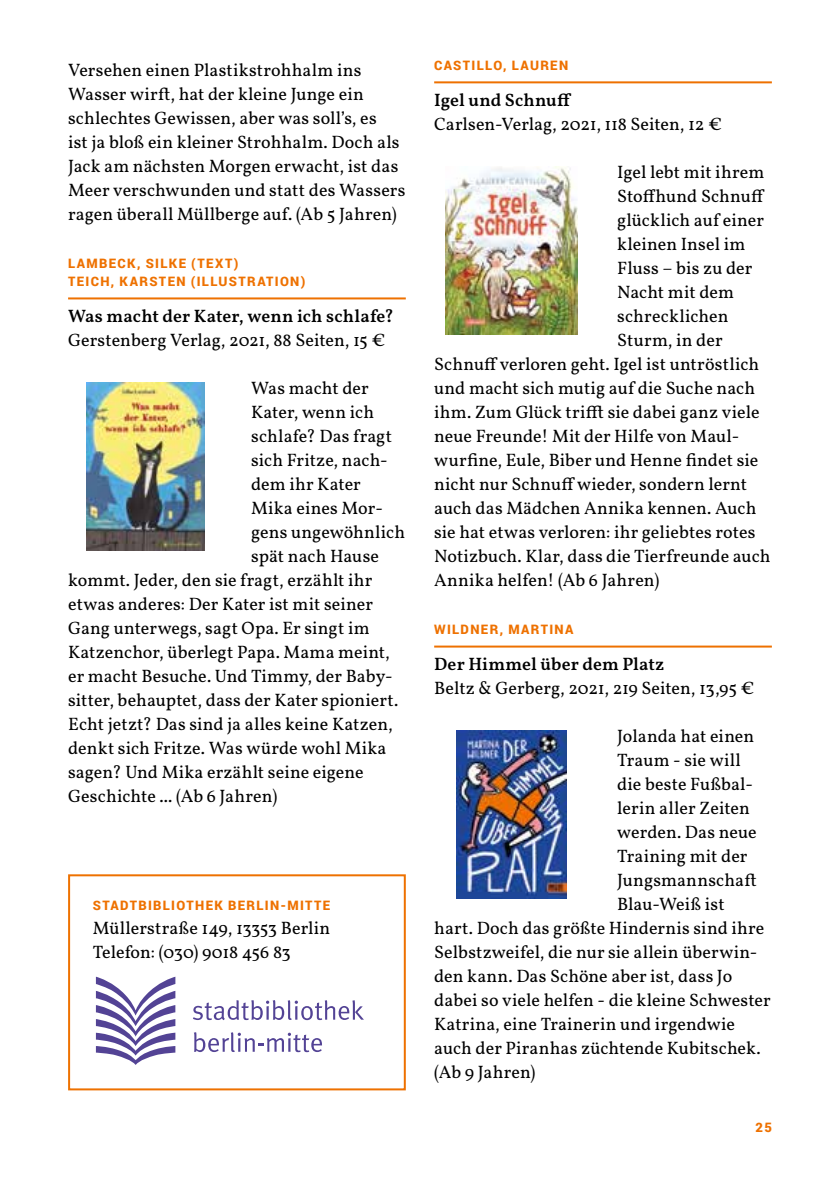
<style>
.page{position:relative;width:840px;height:1191px;background:#fff}
.page>*{position:absolute;margin:0;border:0;box-sizing:border-box;transform-origin:0 0}
.t1{font:18px/24px "Vollkorn";letter-spacing:.005em;color:#000}
.t2{font:600 18px "Vollkorn";letter-spacing:.01em;color:#000}
.t3{font:900 13px/18px "Roboto";letter-spacing:.1em;color:#ee7100}
</style>
<div class="page">
<hr style="left:68px;top:297px;width:337px;height:2px;background:#ee7100">
<hr style="left:434px;top:81px;width:337px;height:2px;background:#ee7100">
<hr style="left:434px;top:645px;width:337px;height:2px;background:#ee7100">
<img style="left:86px;top:382px;width:118px;height:168px">
<img style="left:445px;top:166px;width:132px;height:168px">
<img style="left:456px;top:730px;width:110px;height:168px">
<div style="left:68px;top:874px;width:337px;height:216px;border:2px solid #ee7100"></div>
<svg style="left:96px;top:976px;width:79px;height:89px"></svg>
<svg style="left:193px;top:1000px;width:171px;height:20px"></svg>
<svg style="left:194px;top:1032px;width:128px;height:20px"></svg>
<p class="t1" style="left:68px;top:58px;width:339px">Versehen einen Plastikstrohhalm ins Wasser wirft, hat der kleine Junge ein schlechtes Gewissen, aber was soll’s, es<br>ist ja bloß ein kleiner Strohhalm. Doch als Jack am nächsten Morgen erwacht, ist das Meer verschwunden und statt des Wassers ragen überall Müllberge auf. (Ab 5 Jahren)</p>
<p class="t3" style="left:68px;top:254px;width:239px">LAMBECK, SILKE (TEXT)<br>TEICH, KARSTEN (ILLUSTRATION)</p>
<p class="t2" style="left:68px;top:302px;width:327px">Was macht der Kater, wenn ich schlafe?</p>
<p class="t1" style="left:68px;top:328px;width:319px">Gerstenberg Verlag, 2021, 88 Seiten, 15 €</p>
<p class="t1" style="left:251px;top:376px;width:119px">Was macht der</p>
<p class="t1" style="left:251px;top:400px;width:124px">Kater, wenn ich</p>
<p class="t1" style="left:251px;top:424px;width:142px">schlafe? Das fragt</p>
<p class="t1" style="left:251px;top:448px;width:138px">sich Fritze, nach-</p>
<p class="t1" style="left:251px;top:472px;width:111px">dem ihr Kater</p>
<p class="t1" style="left:251px;top:496px;width:133px">Mika eines Mor-</p>
<p class="t1" style="left:251px;top:520px;width:155px">gens ungewöhnlich</p>
<p class="t1" style="left:251px;top:544px;width:129px">spät nach Hause</p>
<p class="t1" style="left:68px;top:568px;width:306px">kommt. Jeder, den sie fragt, erzählt ihr</p>
<p class="t1" style="left:68px;top:592px;width:306px">etwas anderes: Der Kater ist mit seiner</p>
<p class="t1" style="left:68px;top:616px;width:303px">Gang unterwegs, sagt Opa. Er singt im</p>
<p class="t1" style="left:68px;top:640px;width:323px">Katzenchor, überlegt Papa. Mama meint,</p>
<p class="t1" style="left:68px;top:664px;width:326px">er macht Besuche. Und Timmy, der Baby-</p>
<p class="t1" style="left:68px;top:688px;width:331px">sitter, behauptet, dass der Kater spioniert.</p>
<p class="t1" style="left:68px;top:712px;width:326px">Echt jetzt? Das sind ja alles keine Katzen,</p>
<p class="t1" style="left:68px;top:736px;width:320px">denkt sich Fritze. Was würde wohl Mika</p>
<p class="t1" style="left:68px;top:760px;width:297px">sagen? Und Mika erzählt seine eigene</p>
<p class="t1" style="left:68px;top:784px;width:210px">Geschichte ... (Ab 6 Jahren)</p>
<p class="t3" style="left:93px;top:896px;width:239px">STADTBIBLIOTHEK BERLIN-MITTE</p>
<p class="t1" style="left:93px;top:916px;width:239px">Müllerstraße 149, 13353 Berlin<br>Telefon: (030) 9018 456 83</p>
<p class="t3" style="left:434px;top:56px;width:135px">CASTILLO, LAUREN</p>
<p class="t2" style="left:434px;top:86px;width:138px">Igel und Schnuff</p>
<p class="t1" style="left:434px;top:112px;width:289px">Carlsen-Verlag, 2021, 118 Seiten, 12 €</p>
<p class="t1" style="left:617px;top:160px;width:149px">Igel lebt mit ihrem</p>
<p class="t1" style="left:617px;top:184px;width:149px">Stoffhund Schnuff</p>
<p class="t1" style="left:617px;top:208px;width:148px">glücklich auf einer</p>
<p class="t1" style="left:617px;top:232px;width:129px">kleinen Insel im</p>
<p class="t1" style="left:617px;top:256px;width:137px">Fluss – bis zu der</p>
<p class="t1" style="left:617px;top:280px;width:118px">Nacht mit dem</p>
<p class="t1" style="left:617px;top:304px;width:113px">schrecklichen</p>
<p class="t1" style="left:617px;top:328px;width:107px">Sturm, in der</p>
<p class="t1" style="left:434px;top:352px;width:326px">Schnuff verloren geht. Igel ist untröstlich</p>
<p class="t1" style="left:434px;top:376px;width:322px">und macht sich mutig auf die Suche nach</p>
<p class="t1" style="left:434px;top:400px;width:327px">ihm. Zum Glück trifft sie dabei ganz viele</p>
<p class="t1" style="left:434px;top:424px;width:306px">neue Freunde! Mit der Hilfe von Maul-</p>
<p class="t1" style="left:434px;top:448px;width:325px">wurfine, Eule, Biber und Henne findet sie</p>
<p class="t1" style="left:434px;top:472px;width:314px">nicht nur Schnuff wieder, sondern lernt</p>
<p class="t1" style="left:434px;top:496px;width:323px">auch das Mädchen Annika kennen. Auch</p>
<p class="t1" style="left:434px;top:520px;width:323px">sie hat etwas verloren: ihr geliebtes rotes</p>
<p class="t1" style="left:434px;top:544px;width:338px">Notizbuch. Klar, dass die Tierfreunde auch</p>
<p class="t1" style="left:434px;top:568px;width:226px">Annika helfen! (Ab 6 Jahren)</p>
<p class="t3" style="left:434px;top:620px;width:141px">WILDNER, MARTINA</p>
<p class="t2" style="left:434px;top:650px;width:231px">Der Himmel über dem Platz</p>
<p class="t1" style="left:434px;top:676px;width:322px">Beltz &amp; Gerberg, 2021, 219 Seiten, 13,95 €</p>
<p class="t1" style="left:617px;top:724px;width:138px">Jolanda hat einen</p>
<p class="t1" style="left:617px;top:748px;width:125px">Traum - sie will</p>
<p class="t1" style="left:617px;top:772px;width:137px">die beste Fußbal-</p>
<p class="t1" style="left:617px;top:796px;width:134px">lerin aller Zeiten</p>
<p class="t1" style="left:617px;top:820px;width:141px">werden. Das neue</p>
<p class="t1" style="left:617px;top:844px;width:132px">Training mit der</p>
<p class="t1" style="left:617px;top:868px;width:141px">Jungsmannschaft</p>
<p class="t1" style="left:617px;top:892px;width:109px">Blau-Weiß ist</p>
<p class="t1" style="left:434px;top:916px;width:331px">hart. Doch das größte Hindernis sind ihre</p>
<p class="t1" style="left:434px;top:940px;width:324px">Selbstzweifel, die nur sie allein überwin-</p>
<p class="t1" style="left:434px;top:964px;width:299px">den kann. Das Schöne aber ist, dass Jo</p>
<p class="t1" style="left:434px;top:988px;width:338px">dabei so viele helfen - die kleine Schwester</p>
<p class="t1" style="left:434px;top:1012px;width:302px">Katrina, eine Trainerin und irgendwie</p>
<p class="t1" style="left:434px;top:1036px;width:328px">auch der Piranhas züchtende Kubitschek.</p>
<p class="t1" style="left:434px;top:1060px;width:103px">(Ab 9 Jahren)</p>
<p class="t3" style="left:755px;top:1118px;width:18px">25</p>
</div>
